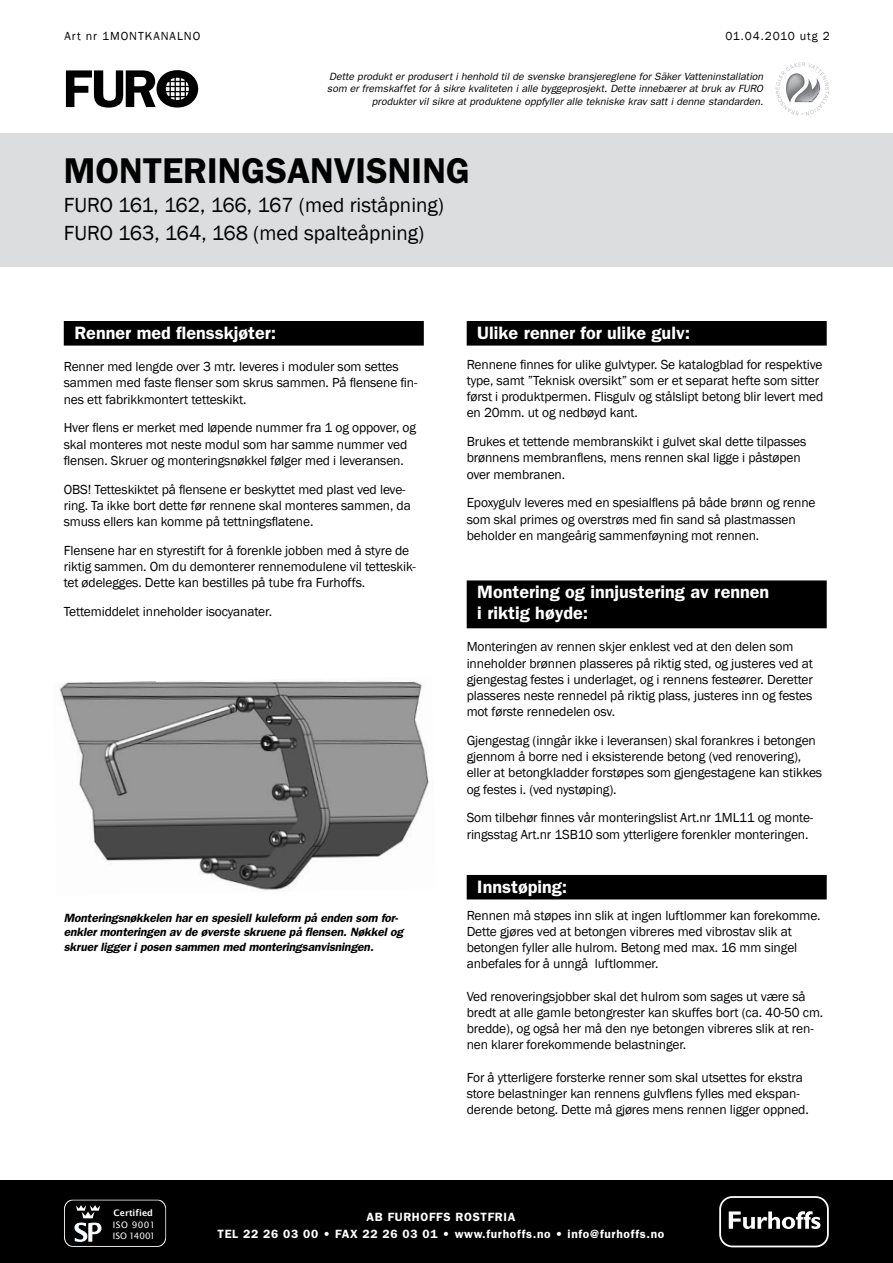
<style>
.page{position:relative;width:893px;height:1263px;background:#fff}
.page>*{position:absolute;margin:0;border:0;box-sizing:border-box;transform-origin:0 0}
.t1{font:600 36px "Franklin Gothic";color:#000}
.t2{font:21px/28.5px "Franklin Gothic";color:#000}
.t3{font:600 18px/21px "Franklin Gothic";color:#fff}
.t4{font:13.5px/16.2px "Franklin Gothic";letter-spacing:-.01em;color:#000}
.t5{font:italic 600 12px/14.4px "Franklin Gothic";letter-spacing:-.01em;color:#000}
.t6{font:600 12px/16.5px "Franklin Gothic";letter-spacing:.055em;color:#fff;text-align:center}
.t7{font:12px "Franklin Gothic";letter-spacing:.08em;color:#000}
.t8{font:italic 10.5px/12.6px "Franklin Gothic";color:#000;text-align:right}
.t9{font:8.85px/10.6px "Lucida Sans";color:#fff}
.t10{font:600 8.85px "Lucida Sans";color:#fff}
</style>
<div class="page">
<img style="left:59px;top:681px;width:370px;height:209px">
<div style="left:0;top:133px;width:893px;height:134px;background:#dcddde"></div>
<svg style="left:776px;top:62px;width:53px;height:54px"></svg>
<div style="left:0;top:1181px;width:893px;height:82px;background:#000"></div>
<svg style="left:64px;top:1199px;width:102px;height:48px"></svg>
<svg style="left:717px;top:1194px;width:114px;height:55px"></svg>
<svg style="left:719px;top:1196px;width:110px;height:51px"></svg>
<svg style="left:66px;top:70px;width:132px;height:38px"></svg>
<div style="left:65px;top:322px;width:358px;height:23px;background:#000"></div>
<div style="left:64px;top:321px;width:360px;height:25px;border:2px solid #000"></div>
<div style="left:467px;top:581px;width:359px;height:46px;background:#000"></div>
<div style="left:467px;top:580px;width:360px;height:48px;border:2px solid #000"></div>
<div style="left:467px;top:322px;width:359px;height:23px;background:#000"></div>
<div style="left:467px;top:321px;width:360px;height:25px;border:2px solid #000"></div>
<div style="left:467px;top:876px;width:359px;height:23px;background:#000"></div>
<div style="left:467px;top:875px;width:360px;height:24px;border:2px solid #000"></div>
<p class="t7" style="left:64px;top:29px;width:137px">Art nr 1MONTKANALNO</p>
<p class="t7" style="left:725px;top:29px;width:106px">01.04.2010 utg 2</p>
<p class="t8" style="left:327px;top:70px;width:438px">Dette produkt er produsert i henhold til de svenske bransjereglene for Säker Vatteninstallation som er fremskaffet for å sikre kvaliteten i alle byggeprosjekt. Dette innebærer at bruk av FURO produkter vil sikre at produktene oppfyller alle tekniske krav satt i denne standarden.</p>
<h1 class="t1" style="left:64px;top:150px;width:408px">MONTERINGSANVISNING</h1>
<h2 class="t2" style="left:64px;top:191px;width:382px">FURO 161, 162, 166, 167 (med riståpning)<br>FURO 163, 164, 168 (med spalteåpning)</h2>
<h3 class="t3" style="left:74px;top:322px;width:203px">Renner med flensskjøter:</h3>
<h3 class="t3" style="left:477px;top:322px;width:214px">Ulike renner for ulike gulv:</h3>
<p class="t4" style="left:64px;top:359px;width:355px">Renner med lengde over 3 mtr. leveres i moduler som settes sammen med faste flenser som skrus sammen. På flensene fin&shy;nes ett fabrikkmontert tetteskikt.</p>
<p class="t4" style="left:64px;top:420px;width:354px">Hver flens er merket med løpende nummer fra 1 og oppover, og skal monteres mot neste modul som har samme nummer ved flensen. Skruer og monteringsnøkkel følger med i leveransen.</p>
<p class="t4" style="left:64px;top:481px;width:349px">OBS! Tetteskiktet på flensene er beskyttet med plast ved leve&shy;ring. Ta ikke bort dette før rennene skal monteres sammen, da smuss ellers kan komme på tettningsflatene.</p>
<p class="t4" style="left:64px;top:542px;width:354px">Flensene har en styrestift for å forenkle jobben med å styre de riktig sammen. Om du demonterer rennemodulene vil tetteskik&shy;tet ødelegges. Dette kan bestilles på tube fra Furhoffs.</p>
<p class="t4" style="left:64px;top:604px;width:210px">Tettemiddelet inneholder isocyanater.</p>
<p class="t5" style="left:64px;top:910px;width:341px">Monteringsnøkkelen har en spesiell kuleform på enden som for&shy;enkler monteringen av de øverste skruene på flensen. Nøkkel og skruer ligger i posen sammen med monteringsanvisningen.</p>
<p class="t4" style="left:467px;top:356px;width:358px">Rennene finnes for ulike gulvtyper. Se katalogblad for respektive type, samt ”Teknisk oversikt” som er et separat hefte som sitter først i produktpermen. Flisgulv og stålslipt betong blir levert med en 20mm. ut og nedbøyd kant.</p>
<p class="t4" style="left:467px;top:434px;width:341px">Brukes et tettende membranskikt i gulvet skal dette tilpasses brønnens membranflens, mens rennen skal ligge i påstøpen over membranen.</p>
<p class="t4" style="left:467px;top:495px;width:350px">Epoxygulv leveres med en spesialflens på både brønn og renne som skal primes og overstrøs med fin sand så plastmassen beholder en mangeårig sammenføyning mot rennen.</p>
<h3 class="t3" style="left:477px;top:581px;width:293px">Montering og innjustering av rennen i riktig høyde:</h3>
<p class="t4" style="left:467px;top:639px;width:348px">Monteringen av rennen skjer enklest ved at den delen som inneholder brønnen plasseres på riktig sted, og justeres ved at gjengestag festes i underlaget, og i rennens festeører. Deretter plasseres neste rennedel på riktig plass, justeres inn og festes mot første rennedelen osv.</p>
<p class="t4" style="left:467px;top:733px;width:357px">Gjengestag (inngår ikke i leveransen) skal forankres i betongen gjennom å borre ned i eksisterende betong (ved renovering), eller at betongkladder forstøpes som gjengestagene kan stikkes og festes i. (ved nystøping).</p>
<p class="t4" style="left:467px;top:810px;width:348px">Som tilbehør finnes vår monteringslist Art.nr 1ML11 og monte&shy;ringsstag Art.nr 1SB10 som ytterligere forenkler monteringen.</p>
<h3 class="t3" style="left:477px;top:875px;width:91px">Innstøping:</h3>
<p class="t4" style="left:467px;top:907px;width:355px">Rennen må støpes inn slik at ingen luftlommer kan forekomme.<br>Dette gjøres ved at betongen vibreres med vibrostav slik at betongen fyller alle hulrom. Betong med max. 16 mm singel anbefales for å unngå luftlommer.</p>
<p class="t4" style="left:467px;top:988px;width:358px">Ved renoveringsjobber skal det hulrom som sages ut være så bredt at alle gamle betongrester kan skuffes bort (ca. 40-50 cm. bredde), og også her må den nye betongen vibreres slik at ren&shy;nen klarer forekommende belastninger.</p>
<p class="t4" style="left:467px;top:1069px;width:344px">For å ytterligere forsterke renner som skal utsettes for ekstra store belastninger kan rennens gulvflens fylles med ekspan&shy;derende betong. Dette må gjøres mens rennen ligger oppned.</p>
<p class="t10" style="left:114px;top:1208px;width:41px">Certified</p>
<p class="t9" style="left:113px;top:1219px;width:44px">ISO 9001<br>ISO 14001</p>
<p class="t6" style="left:218px;top:1208px;width:448px">AB FURHOFFS ROSTFRIA<br>TEL 22 26 03 00 • FAX 22 26 03 01 • www.furhoffs.no • info@furhoffs.no</p>
</div>
